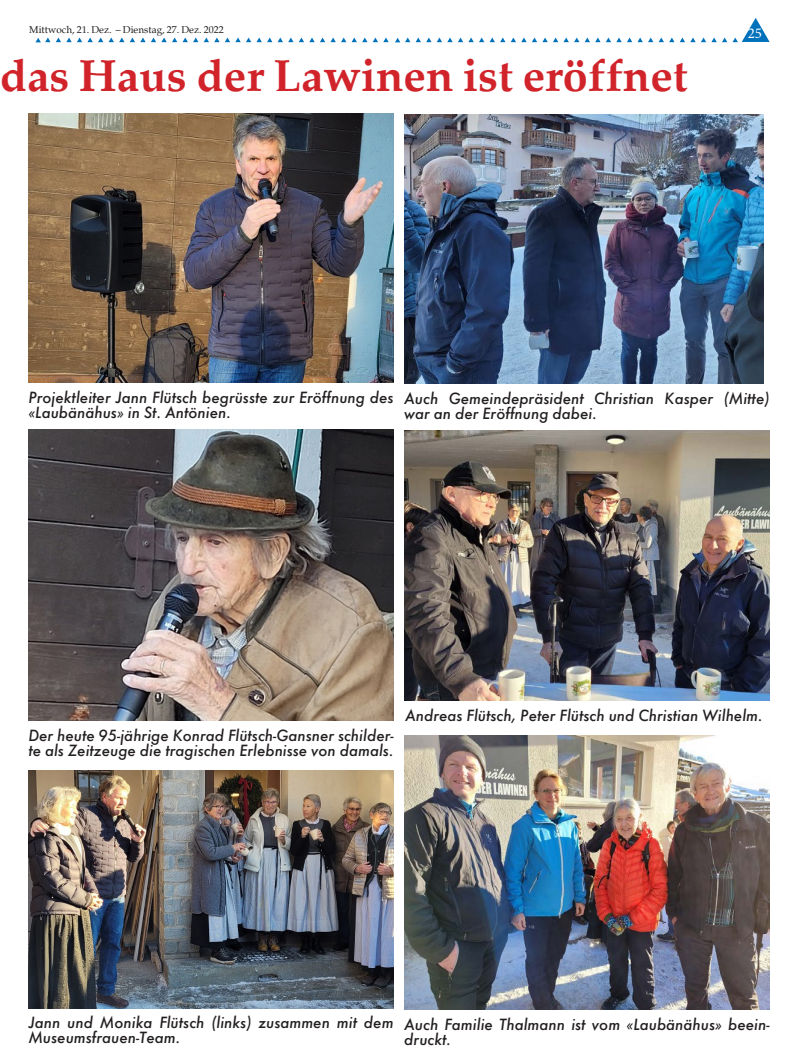
<style>
.page{position:relative;width:798px;height:1063px;background:#fff}
.page>*{position:absolute;margin:0;border:0;box-sizing:border-box;transform-origin:0 0}
.t1{font:700 45px "Palatia";color:#d1232a}
.Lauftext{font:italic 500 15px/15px "Futura";color:#231f20}
.t2{font:15px "Minion Pro";color:#fff}
.t3{font:10px "Palatia";color:#231f20}
</style>
<div class="page">
<svg style="left:669px;top:38px;width:15px;height:4px"></svg>
<svg style="left:595px;top:38px;width:68px;height:4px"></svg>
<svg style="left:574px;top:38px;width:15px;height:4px"></svg>
<svg style="left:500px;top:38px;width:68px;height:4px"></svg>
<svg style="left:479px;top:38px;width:15px;height:4px"></svg>
<svg style="left:690px;top:18px;width:79px;height:24px"></svg>
<svg style="left:395px;top:38px;width:78px;height:4px"></svg>
<svg style="left:320px;top:38px;width:68px;height:4px"></svg>
<svg style="left:225px;top:38px;width:89px;height:4px"></svg>
<svg style="left:130px;top:38px;width:89px;height:4px"></svg>
<svg style="left:35px;top:38px;width:89px;height:4px"></svg>
<img style="left:28px;top:113px;width:365px;height:270px">
<img style="left:404px;top:114px;width:359px;height:270px">
<img style="left:28px;top:430px;width:365px;height:291px">
<img style="left:404px;top:431px;width:365px;height:269px">
<img style="left:28px;top:770px;width:365px;height:239px">
<img style="left:404px;top:736px;width:365px;height:274px">
<p class="t3" style="left:29px;top:23px;width:196px">Mittwoch, 21. Dez. – Dienstag, 27. Dez. 2022</p>
<h1 class="t1" style="left:0;top:49px;width:689px">das Haus der Lawinen ist eröffnet</h1>
<p class="t2" style="left:747px;top:23px;width:16px">25</p>
<p class="Lauftext" style="left:28px;top:390px;width:366px">Projektleiter Jann Flütsch begrüsste zur Eröffnung des «Laubänähus» in St. Antönien.</p>
<p class="Lauftext" style="left:404px;top:391px;width:366px">Auch Gemeindepräsident Christian Kasper (Mitte) war an der Eröffnung dabei.</p>
<p class="Lauftext" style="left:28px;top:728px;width:367px">Der heute 95-jährige Konrad Flütsch-Gansner schilder&shy;te als Zeitzeuge die tragischen Erlebnisse von damals.</p>
<p class="Lauftext" style="left:405px;top:708px;width:359px">Andreas Flütsch, Peter Flütsch und Christian Wilhelm.</p>
<p class="Lauftext" style="left:28px;top:1015px;width:366px">Jann und Monika Flütsch (links) zusammen mit dem<br>Museumsfrauen-Team.</p>
<p class="Lauftext" style="left:404px;top:1017px;width:367px">Auch Familie Thalmann ist vom «Laubänähus» beein&shy;druckt.</p>
</div>
